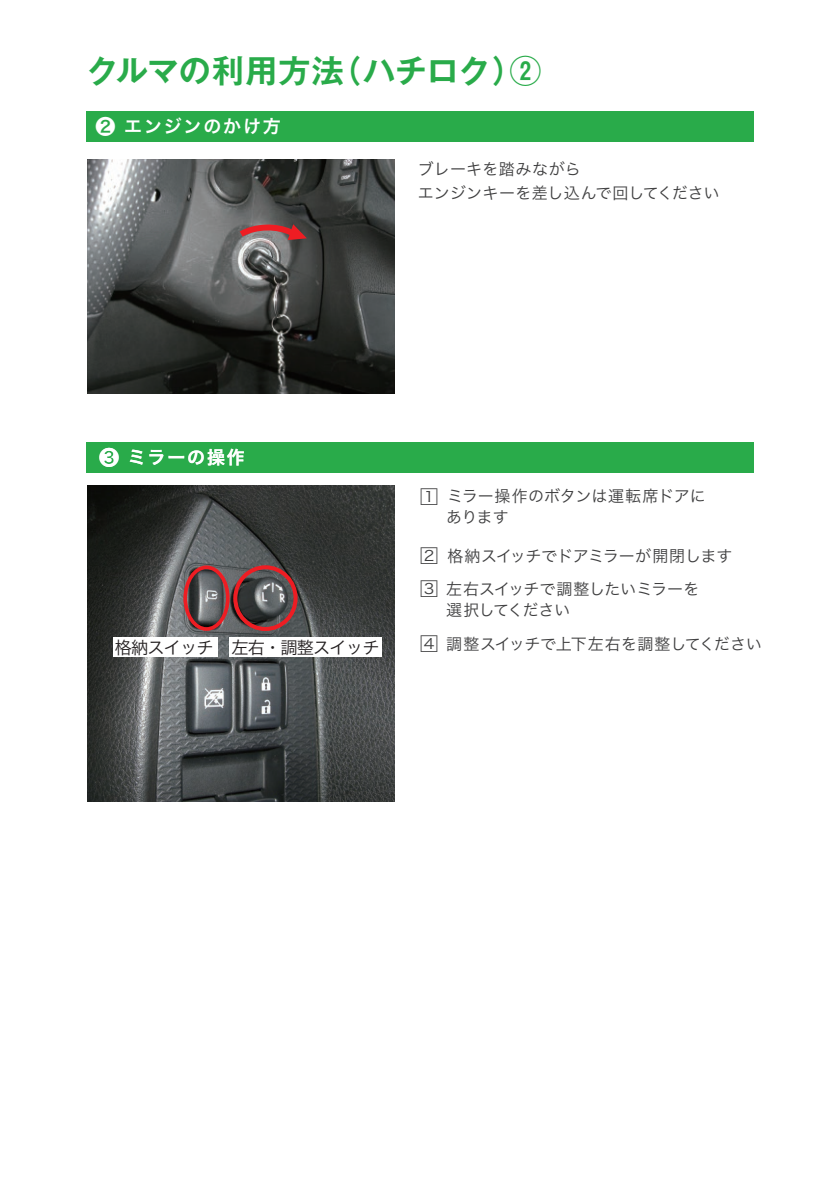
<style>
.page{position:relative;width:840px;height:1191px;background:#fff}
.page>*{position:absolute;margin:0;border:0;box-sizing:border-box;transform-origin:0 0}
.t1{font:700 32px "Gothic MB101 Pro De";letter-spacing:-.005em;color:#29ab4a}
.t2{font:18px "Hira Kaku Pro W6";letter-spacing:.1em;color:#fff}
.t3{font:17.2px "Hira Kaku Pro W3";letter-spacing:-.05em;color:#231f20}
.t4{font:16px/21px "Hiragino Sans W3";color:#3e3e3f}
.s1{font-size:20px}
.s2{font-size:22px}
.s3{font-size:14.4px}
</style>
<div class="page">
<hr style="left:0;top:397px;width:57px;height:1px;background:#6c6d70">
<hr style="left:0;top:794px;width:57px;height:1px;background:#6c6d70">
<img style="left:87px;top:159px;width:307px;height:234px">
<div style="left:87px;top:111px;width:666px;height:31px;background:#29ab4a"></div>
<svg style="left:239px;top:222px;width:68px;height:18px"></svg>
<img style="left:87px;top:485px;width:307px;height:316px">
<div style="left:233px;top:565px;width:64px;height:66px;border:4px solid #ee1d23;border-radius:50%"></div>
<div style="left:183px;top:565px;width:46px;height:66px;border:4px solid #ee1d23;border-radius:50%"></div>
<div style="left:229px;top:637px;width:152px;height:20px;background:#fff"></div>
<div style="left:113px;top:637px;width:105px;height:20px;background:#fff"></div>
<div style="left:87px;top:442px;width:666px;height:31px;background:#29ab4a"></div>
<h1 class="t1" style="left:86px;top:45px;width:456px">クルマの利用方法（ハチロク）②</h1>
<p class="t2" style="left:95px;top:110px;width:187px"><span class="s1">❷</span> エンジンのかけ方</p>
<p class="t4" style="left:417px;top:156px;width:303px;line-height:24px">ブレーキを踏みながら<br>エンジンキーを差し込んで回してください</p>
<p class="t2" style="left:99px;top:441px;width:147px"><span class="s1">❸</span> ミラーの操作</p>
<p class="t3" style="left:115px;top:632px;width:266px">格納スイッチ 左右・調整スイッチ</p>
<p class="t4" style="left:446px;top:485px;width:261px;text-indent:-28px"><span class="s2">□</span><span class="s3">１</span> ミラー操作のボタンは運転席ドアにあります</p>
<p class="t4" style="left:418px;top:544px;width:316px"><span class="s2">□</span><span class="s3">２</span> 格納スイッチでドアミラーが開閉します</p>
<p class="t4" style="left:446px;top:577px;width:255px;text-indent:-28px"><span class="s2">□</span><span class="s3">３</span>左右スイッチで調整したいミラーを選択してください</p>
<p class="t4" style="left:418px;top:632px;width:345px"><span class="s2">□</span><span class="s3">４</span>調整スイッチで上下左右を調整してください</p>
</div>
